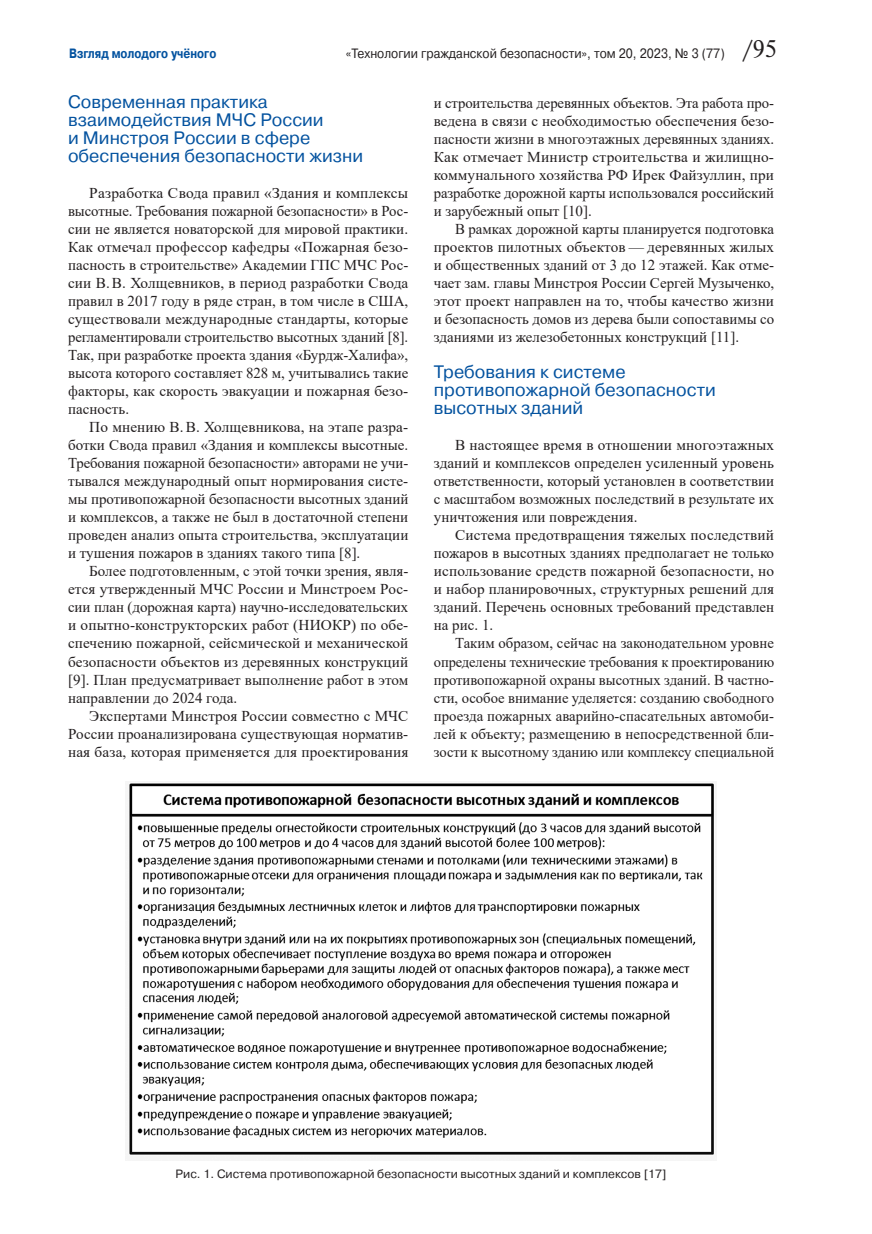
<style>
.page{position:relative;width:872px;height:1234px;background:#fff}
.page>*{position:absolute;margin:0;border:0;box-sizing:border-box;transform-origin:0 0}
.glava{font:18px/18px "Pragmatica C";color:#03529f}
.BODY{font:15px/18px "Times New Roman";color:#231f20;text-align:justify}
.t1{font:13.5px "Pragmatica C";color:#231f20;scale:.9 1}
.t2{font:700 13.5px "Pragmatica C";color:#03529f;scale:.82 1}
.PODRIS{font:12px "Pragmatica C";color:#231f20}
.s1{font-family:"Newton C";font-size:24px}
</style>
<div class="page">
<img style="left:126px;top:783px;width:590px;height:377px">
<p class="t2" style="left:69px;top:46px;width:181px">Взгляд молодого учёного</p>
<p class="t1" style="left:346px;top:46px;width:480px">«Технологии гражданской безопасности», том 20, 2023, № 3 (77) <span class="s1">/95</span></p>
<p class="glava" style="left:68px;top:93px;width:296px">Современная практика взаимодействия МЧС России<br>и Минстроя России в сфере обеспечения безопасности жизни</p>
<p class="BODY" style="left:68px;top:184px;width:342px;text-indent:21px">Разработка Свода правил «Здания и комплексы высотные. Требования пожарной безопасности» в Рос&shy;сии не является новаторской для мировой практики.<br>Как отмечал профессор кафедры «Пожарная безо&shy;пасность в строительстве» Академии ГПС МЧС Рос&shy;сии В.В. Холщевников, в период разработки Свода правил в 2017 году в ряде стран, в том числе в США, существовали международные стандарты, которые регламентировали строительство высотных зданий [8].<br>Так, при разработке проекта здания «Бурдж-Халифа», высота которого составляет 828 м, учитывались такие факторы, как скорость эвакуации и пожарная безо&shy;пасность.</p>
<p class="BODY" style="left:68px;top:418px;width:342px;text-indent:21px">По мнению В.В. Холщевникова, на этапе разра&shy;ботки Свода правил «Здания и комплексы высотные.<br>Требования пожарной безопасности» авторами не учи&shy;тывался международный опыт нормирования систе&shy;мы противопожарной безопасности высотных зданий и комплексов, а также не был в достаточной степени проведен анализ опыта строительства, эксплуатации и тушения пожаров в зданиях такого типа [8].</p>
<p class="BODY" style="left:68px;top:562px;width:342px;text-indent:21px">Более подготовленным, с этой точки зрения, явля&shy;ется утвержденный МЧС России и Минстроем Рос&shy;сии план (дорожная карта) научно-исследовательских и опытно-конструкторских работ (НИОКР) по обе&shy;спечению пожарной, сейсмической и механической безопасности объектов из деревянных конструкций [9]. План предусматривает выполнение работ в этом направлении до 2024 года.</p>
<p class="BODY" style="left:68px;top:706px;width:342px;text-indent:21px">Экспертами Минстроя России совместно с МЧС России проанализирована существующая норматив&shy;ная база, которая применяется для проектирования</p>
<p class="BODY" style="left:434px;top:94px;width:342px">и строительства деревянных объектов. Эта работа про&shy;ведена в связи с необходимостью обеспечения безо&shy;пасности жизни в многоэтажных деревянных зданиях.<br>Как отмечает Министр строительства и жилищно&shy;коммунального хозяйства РФ Ирек Файзуллин, при разработке дорожной карты использовался российский и зарубежный опыт [10].</p>
<p class="BODY" style="left:434px;top:220px;width:342px;text-indent:21px">В рамках дорожной карты планируется подготовка проектов пилотных объектов — деревянных жилых и общественных зданий от 3 до 12 этажей. Как отме&shy;чает зам. главы Минстроя России Сергей Музыченко, этот проект направлен на то, чтобы качество жизни и безопасность домов из дерева были сопоставимы со зданиями из железобетонных конструкций [11].</p>
<p class="glava" style="left:434px;top:363px;width:283px">Требования к системе противопожарной безопасности высотных зданий</p>
<p class="BODY" style="left:434px;top:436px;width:342px;text-indent:21px">В настоящее время в отношении многоэтажных зданий и комплексов определен усиленный уровень ответственности, который установлен в соответствии с масштабом возможных последствий в результате их уничтожения или повреждения.</p>
<p class="BODY" style="left:434px;top:526px;width:342px;text-indent:21px">Система предотвращения тяжелых последствий пожаров в высотных зданиях предполагает не только использование средств пожарной безопасности, но и набор планировочных, структурных решений для зданий. Перечень основных требований представлен на рис. 1.</p>
<p class="BODY" style="left:434px;top:634px;width:342px;text-indent:21px">Таким образом, сейчас на законодательном уровне определены технические требования к проектированию противопожарной охраны высотных зданий. В частно&shy;сти, особое внимание уделяется: созданию свободного проезда пожарных аварийно-спасательных автомоби&shy;лей к объекту; размещению в непосредственной бли&shy;зости к высотному зданию или комплексу специальной</p>
<p class="PODRIS" style="left:176px;top:1167px;width:492px">Рис. 1. Система противопожарной безопасности высотных зданий и комплексов [17]</p>
</div>
